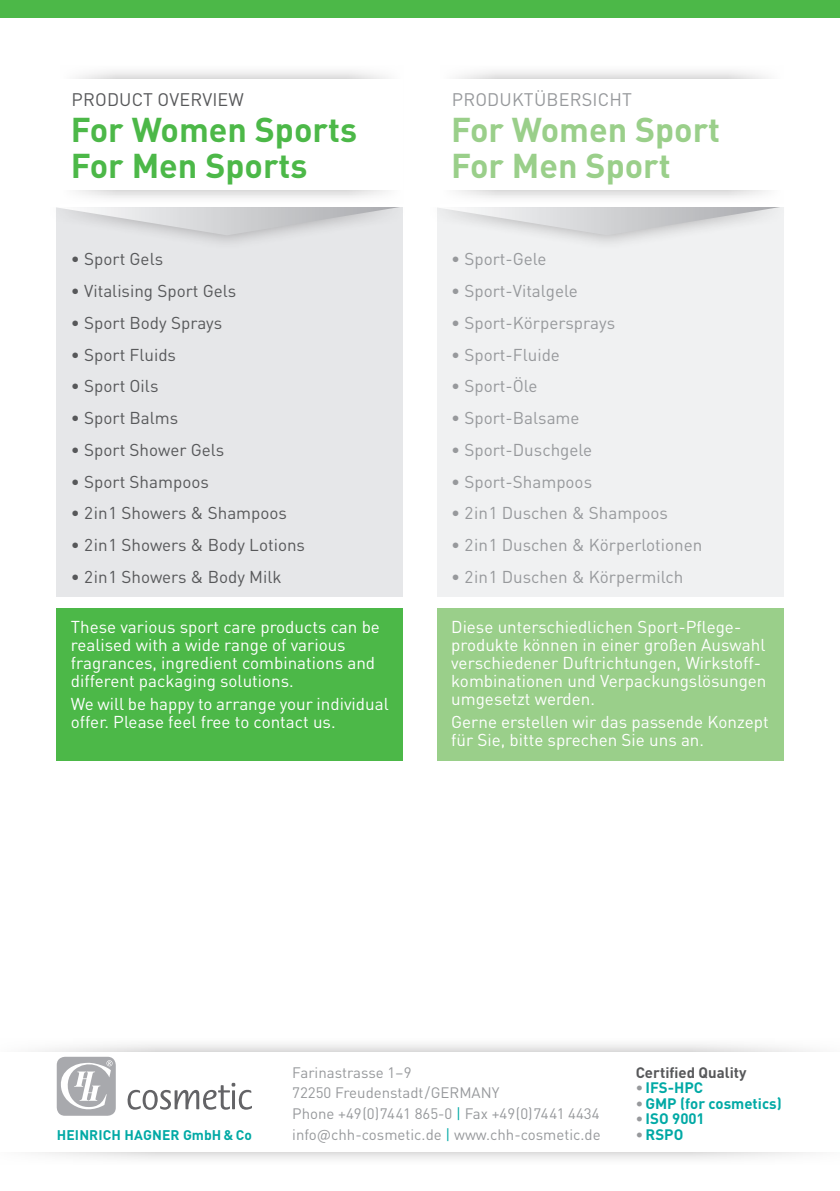
<style>
.page{position:relative;width:840px;height:1191px;background:#fff}
.page>*{position:absolute;margin:0;border:0;box-sizing:border-box;transform-origin:0 0}
.Grundschrift{font:700 34px/36px "DIN Pro";color:#4cb848}
.Grundschrift-2{font:700 34px/36px "DIN Pro";color:#9acf8a}
.Grundschrift-3{font:18px "DIN Pro";letter-spacing:.01em;color:#97999c}
.Grundschrift-4{font:18px "DIN Pro";letter-spacing:.01em;color:#57585a}
.Grundschrift-5{font:17px/18px "DIN Pro";color:#fff}
.Grundschrift-6{font:17px "DIN Pro";color:#97999c}
.Grundschrift-7{font:17px "DIN Pro";color:#57585a}
.t1{font:15px "DIN Pro";color:#97999c}
.t2{font:700 15px "DIN Pro";color:#00a9a5}
.t3{font:700 15px "DIN Pro";color:#57585a}
.t4{font:700 13.8px "DIN Pro";letter-spacing:.01em;color:#00a9a5}
.s1{color:#97999c}
.s2{color:#00a9a5}
</style>
<div class="page">
<div style="left:437px;top:201px;width:345px;height:396px;background:#f0f1f2"></div>
<div style="left:57px;top:201px;width:346px;height:396px;background:#e6e7e9"></div>
<div style="left:0;top:0;width:839px;height:17px;background:#4cb848"></div>
<div style="left:423px;top:191px;width:367px;height:59px;background:#231f20;opacity:.35"></div>
<svg style="left:434px;top:207px;width:346px;height:28px"></svg>
<div style="left:420px;top:62px;width:379px;height:145px;background:#fff"></div>
<div style="left:43px;top:191px;width:368px;height:59px;background:#231f20;opacity:.35"></div>
<svg style="left:54px;top:207px;width:346px;height:28px"></svg>
<div style="left:40px;top:62px;width:380px;height:145px;background:#fff"></div>
<div style="left:437px;top:608px;width:345px;height:152px;background:#9acf8a"></div>
<div style="left:57px;top:608px;width:346px;height:152px;background:#4cb848"></div>
<div style="left:57px;top:1056px;width:59px;height:59px;background:#a8a9ad;border-radius:8px"></div>
<svg style="left:61px;top:1060px;width:51px;height:50px"></svg>
<svg style="left:127px;top:1082px;width:125px;height:27px"></svg>
<p class="Grundschrift-4" style="left:71px;top:87px;width:174px">PRODUCT OVERVIEW</p>
<p class="Grundschrift" style="left:71px;top:110px;width:287px">For Women Sports<br>For Men Sports</p>
<p class="Grundschrift-7" style="left:71px;top:248px;width:94px">• Sport Gels</p>
<p class="Grundschrift-7" style="left:71px;top:279px;width:167px">• Vitalising Sport Gels</p>
<p class="Grundschrift-7" style="left:71px;top:311px;width:153px">• Sport Body Sprays</p>
<p class="Grundschrift-7" style="left:71px;top:343px;width:107px">• Sport Fluids</p>
<p class="Grundschrift-7" style="left:71px;top:375px;width:89px">• Sport Oils</p>
<p class="Grundschrift-7" style="left:71px;top:406px;width:109px">• Sport Balms</p>
<p class="Grundschrift-7" style="left:71px;top:438px;width:155px">• Sport Shower Gels</p>
<p class="Grundschrift-7" style="left:71px;top:470px;width:139px">• Sport Shampoos</p>
<p class="Grundschrift-7" style="left:71px;top:501px;width:217px">• 2in1 Showers &amp; Shampoos</p>
<p class="Grundschrift-7" style="left:71px;top:533px;width:235px">• 2in1 Showers &amp; Body Lotions</p>
<p class="Grundschrift-7" style="left:71px;top:565px;width:212px">• 2in1 Showers &amp; Body Milk</p>
<p class="Grundschrift-5" style="left:71px;top:617px;width:310px">These various sport care products can be realised with a wide range of various fragrances, ingredient combinations and different packaging solutions.</p>
<p class="Grundschrift-5" style="left:71px;top:694px;width:319px">We will be happy to arrange your individual offer. Please feel free to contact us.</p>
<p class="Grundschrift-3" style="left:451px;top:87px;width:181px">PRODUKTÜBERSICHT</p>
<p class="Grundschrift-2" style="left:451px;top:110px;width:270px">For Women Sport<br>For Men Sport</p>
<p class="Grundschrift-6" style="left:451px;top:248px;width:97px">• Sport-Gele</p>
<p class="Grundschrift-6" style="left:451px;top:279px;width:128px">• Sport-Vitalgele</p>
<p class="Grundschrift-6" style="left:451px;top:311px;width:165px">• Sport-Körpersprays</p>
<p class="Grundschrift-6" style="left:451px;top:343px;width:110px">• Sport-Fluide</p>
<p class="Grundschrift-6" style="left:451px;top:375px;width:88px">• Sport-Öle</p>
<p class="Grundschrift-6" style="left:451px;top:406px;width:130px">• Sport-Balsame</p>
<p class="Grundschrift-6" style="left:451px;top:438px;width:142px">• Sport-Duschgele</p>
<p class="Grundschrift-6" style="left:451px;top:470px;width:142px">• Sport-Shampoos</p>
<p class="Grundschrift-6" style="left:451px;top:501px;width:218px">• 2in1 Duschen &amp; Shampoos</p>
<p class="Grundschrift-6" style="left:451px;top:533px;width:252px">• 2in1 Duschen &amp; Körperlotionen</p>
<p class="Grundschrift-6" style="left:451px;top:565px;width:233px">• 2in1 Duschen &amp; Körpermilch</p>
<p class="Grundschrift-5" style="left:451px;top:617px;width:316px">Diese unterschiedlichen Sport-Pflege&shy;produkte können in einer großen Auswahl verschiedener Duftrichtungen, Wirkstoff&shy;kombinationen und Verpackungslösungen umgesetzt werden.</p>
<p class="Grundschrift-5" style="left:451px;top:712px;width:319px">Gerne erstellen wir das passende Konzept für Sie, bitte sprechen Sie uns an.</p>
<p class="t3" style="left:635px;top:1062px;width:112px">Certified Quality</p>
<p class="t2" style="left:635px;top:1077px;width:69px"><span class="s1">•</span> IFS-HPC</p>
<p class="t2" style="left:635px;top:1093px;width:148px"><span class="s1">•</span> GMP (for cosmetics)</p>
<p class="t2" style="left:635px;top:1108px;width:71px"><span class="s1">•</span> ISO 9001</p>
<p class="t1" style="left:292px;top:1062px;width:121px">Farinastrasse 1–9</p>
<p class="t1" style="left:292px;top:1082px;width:208px">72250 Freudenstadt /GERMANY</p>
<p class="t1" style="left:292px;top:1103px;width:308px">Phone +49(0)7441 865-0 <span class="s2">|</span> Fax +49(0)7441 4434</p>
<p class="t1" style="left:292px;top:1124px;width:310px">info@chh-cosmetic.de <span class="s2">|</span> www.chh-cosmetic.de</p>
<p class="t4" style="left:57px;top:1125px;width:196px">HEINRICH HAGNER GmbH &amp; Co</p>
<p class="t2" style="left:635px;top:1124px;width:49px"><span class="s1">•</span> RSPO</p>
</div>
